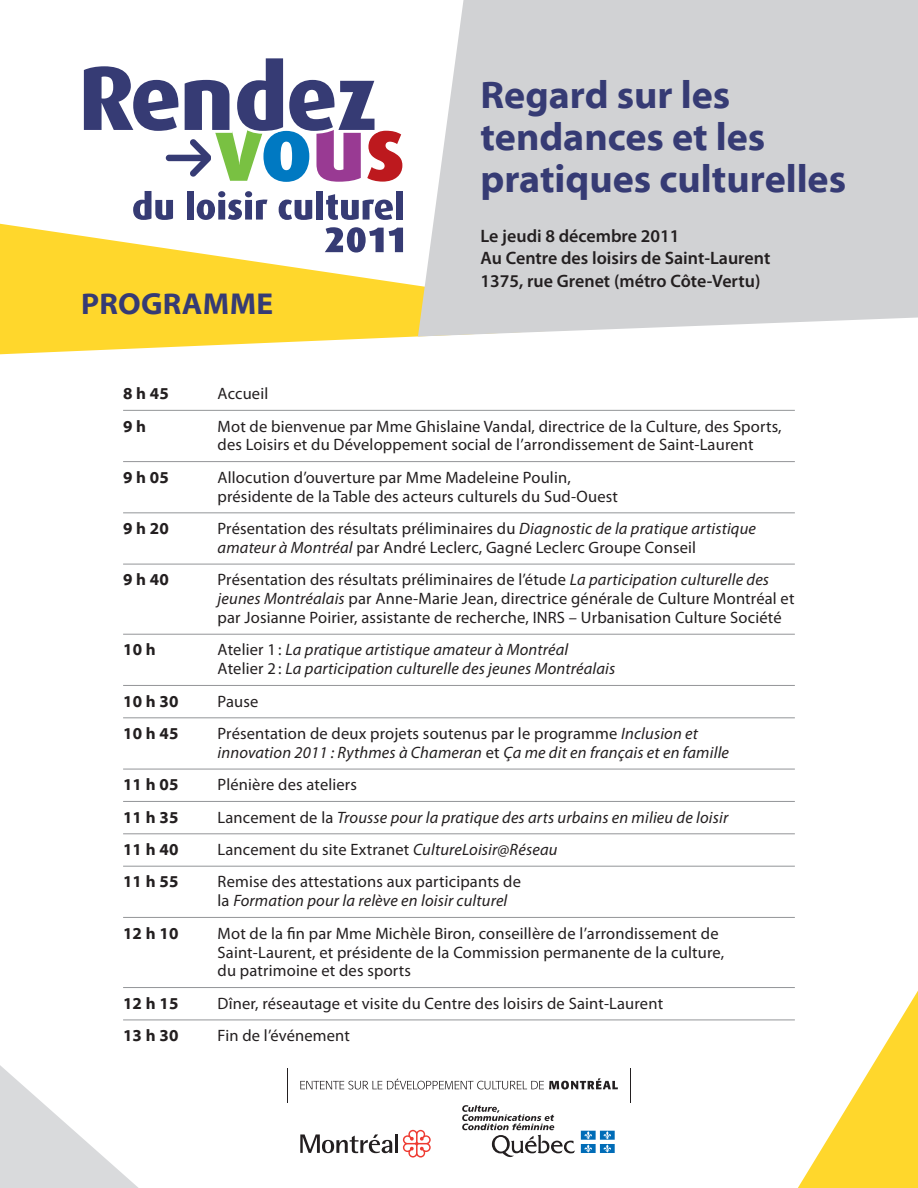
<style>
.page{position:relative;width:918px;height:1188px;background:#fff}
.page>*{position:absolute;margin:0;border:0;box-sizing:border-box;transform-origin:0 0}
.t1{font:700 39px/42px "Myriad Web Pro";color:#363b74}
.t2{font:700 30.45px "Myriad Web Pro";letter-spacing:.01em;color:#363b74}
.t3{font:600 18px/22.5px "Myriad Pro";color:#231f20}
.t4{font:16.5px/18.9px "Myriad Pro";letter-spacing:.01em;color:#231f20}
.t5{font:italic 16.5px/18.9px "Myriad Pro";letter-spacing:.01em;color:#231f20}
.t6{font:700 16.5px "Myriad Web Pro";letter-spacing:.01em;color:#231f20}
.s1{font-style:italic}
.s2{font-style:normal}
</style>
<div class="page">
<svg style="left:0;top:224px;width:418px;height:130px;fill:#ffd72c"></svg>
<svg style="left:418px;top:0;width:500px;height:337px;background:#d4d5d7"></svg>
<svg style="left:0;top:1065px;width:138px;height:123px"></svg>
<svg style="left:133px;top:191px;width:40px;height:29px"></svg>
<div style="left:187px;top:191px;width:7px;height:29px;background:#363b74"></div>
<svg style="left:197px;top:191px;width:70px;height:29px"></svg>
<svg style="left:279px;top:200px;width:33px;height:20px"></svg>
<div style="left:316px;top:191px;width:7px;height:29px;background:#363b74"></div>
<svg style="left:326px;top:194px;width:67px;height:26px"></svg>
<div style="left:396px;top:191px;width:7px;height:29px;background:#363b74"></div>
<svg style="left:325px;top:227px;width:78px;height:26px"></svg>
<svg style="left:83px;top:58px;width:319px;height:124px"></svg>
<svg style="left:798px;top:991px;width:120px;height:197px"></svg>
<hr style="left:123px;top:410px;width:672px;height:1px;background:#939598">
<hr style="left:123px;top:461px;width:672px;height:1px;background:#939598">
<hr style="left:123px;top:512px;width:672px;height:1px;background:#939598">
<hr style="left:123px;top:564px;width:672px;height:1px;background:#939598">
<hr style="left:123px;top:634px;width:672px;height:1px;background:#939598">
<hr style="left:123px;top:685px;width:672px;height:1px;background:#939598">
<hr style="left:123px;top:717px;width:672px;height:1px;background:#939598">
<hr style="left:123px;top:769px;width:672px;height:1px;background:#939598">
<hr style="left:123px;top:801px;width:672px;height:1px;background:#939598">
<hr style="left:123px;top:833px;width:672px;height:1px;background:#939598">
<hr style="left:123px;top:866px;width:672px;height:1px;background:#939598">
<hr style="left:123px;top:917px;width:672px;height:1px;background:#939598">
<hr style="left:123px;top:987px;width:672px;height:1px;background:#939598">
<hr style="left:123px;top:1020px;width:672px;height:1px;background:#939598">
<svg style="left:300px;top:1078px;width:318px;height:12px"></svg>
<hr style="left:288px;top:1068px;width:1px;height:35px;background:#231f20">
<hr style="left:630px;top:1068px;width:1px;height:35px;background:#231f20">
<svg style="left:462px;top:1105px;width:113px;height:52px"></svg>
<svg style="left:581px;top:1131px;width:34px;height:22px"></svg>
<svg style="left:300px;top:1134px;width:92px;height:19px"></svg>
<hr style="left:395px;top:1134px;width:3px;height:19px;background:#231f20">
<svg style="left:403px;top:1130px;width:28px;height:28px"></svg>
<h2 class="t2" style="left:81px;top:287px;width:194px">PROGRAMME</h2>
<h1 class="t1" style="left:481px;top:75px;width:367px">Regard sur les tendances et les pratiques culturelles</h1>
<p class="t3" style="left:481px;top:224px;width:291px">Le jeudi 8 décembre 2011<br>Au Centre des loisirs de Saint-Laurent<br>1375, rue Grenet (métro Côte-Vertu)</p>
<p class="t6" style="left:123px;top:385px;width:47px">8 h 45</p>
<p class="t4" style="left:218px;top:384px;width:52px">Accueil</p>
<p class="t6" style="left:123px;top:417px;width:25px">9 h</p>
<p class="t4" style="left:218px;top:416px;width:566px">Mot de bienvenue par Mme Ghislaine Vandal, directrice de la Culture, des Sports, des Loisirs et du Développement social de l’arrondissement de Saint-Laurent</p>
<p class="t6" style="left:123px;top:468px;width:47px">9 h 05</p>
<p class="t4" style="left:218px;top:468px;width:402px">Allocution d’ouverture par Mme Madeleine Poulin, présidente de la Table des acteurs culturels du Sud-Ouest</p>
<p class="t6" style="left:123px;top:519px;width:47px">9 h 20</p>
<p class="t4" style="left:218px;top:519px;width:540px">Présentation des résultats préliminaires du <span class="s1">Diagnostic de la pratique artistique amateur à Montréal</span> par André Leclerc, Gagné Leclerc Groupe Conseil</p>
<p class="t6" style="left:123px;top:571px;width:47px">9 h 40</p>
<p class="t4" style="left:218px;top:570px;width:578px">Présentation des résultats préliminaires de l’étude <span class="s1">La participation culturelle des jeunes Montréalais</span> par Anne-Marie Jean, directrice générale de Culture Montréal et par Josianne Poirier, assistante de recherche, INRS – Urbanisation Culture Société</p>
<p class="t6" style="left:123px;top:641px;width:34px">10 h</p>
<p class="t5" style="left:218px;top:640px;width:399px"><span class="s2">Atelier 1 :</span> La pratique artistique amateur à Montréal<br><span class="s2">Atelier 2 :</span> La participation culturelle des jeunes Montréalais</p>
<p class="t6" style="left:123px;top:692px;width:57px">10 h 30</p>
<p class="t4" style="left:218px;top:691px;width:42px">Pause</p>
<p class="t6" style="left:123px;top:724px;width:57px">10 h 45</p>
<p class="t5" style="left:218px;top:724px;width:513px"><span class="s2">Présentation de deux projets soutenus par le programme</span> Inclusion et innovation 2011 : Rythmes à Chameran <span class="s2">et</span> Ça me dit en français et en famille</p>
<p class="t6" style="left:123px;top:776px;width:57px">11 h 05</p>
<p class="t4" style="left:218px;top:775px;width:141px">Plénière des ateliers</p>
<p class="t6" style="left:123px;top:808px;width:57px">11 h 35</p>
<p class="t5" style="left:218px;top:807px;width:512px"><span class="s2">Lancement de la</span> Trousse pour la pratique des arts urbains en milieu de loisir</p>
<p class="t6" style="left:123px;top:840px;width:57px">11 h 40</p>
<p class="t4" style="left:218px;top:840px;width:341px">Lancement du site Extranet <span class="s1">CultureLoisir@Réseau</span></p>
<p class="t6" style="left:123px;top:873px;width:57px">11 h 55</p>
<p class="t4" style="left:218px;top:872px;width:305px">Remise des attestations aux participants de la <span class="s1">Formation pour la relève en loisir culturel</span></p>
<p class="t6" style="left:123px;top:924px;width:57px">12 h 10</p>
<p class="t4" style="left:218px;top:923px;width:508px">Mot de la n par Mme Michèle Biron, conseillère de l’arrondissement de<br>Saint-Laurent, et présidente de la Commission permanente de la culture, du patrimoine et des sports</p>
<p class="t6" style="left:123px;top:994px;width:57px">12 h 15</p>
<p class="t4" style="left:218px;top:994px;width:447px">Dîner, réseautage et visite du Centre des loisirs de Saint-Laurent</p>
<p class="t6" style="left:123px;top:1027px;width:57px">13 h 30</p>
<p class="t4" style="left:218px;top:1026px;width:134px">Fin de l’événement</p>
</div>
